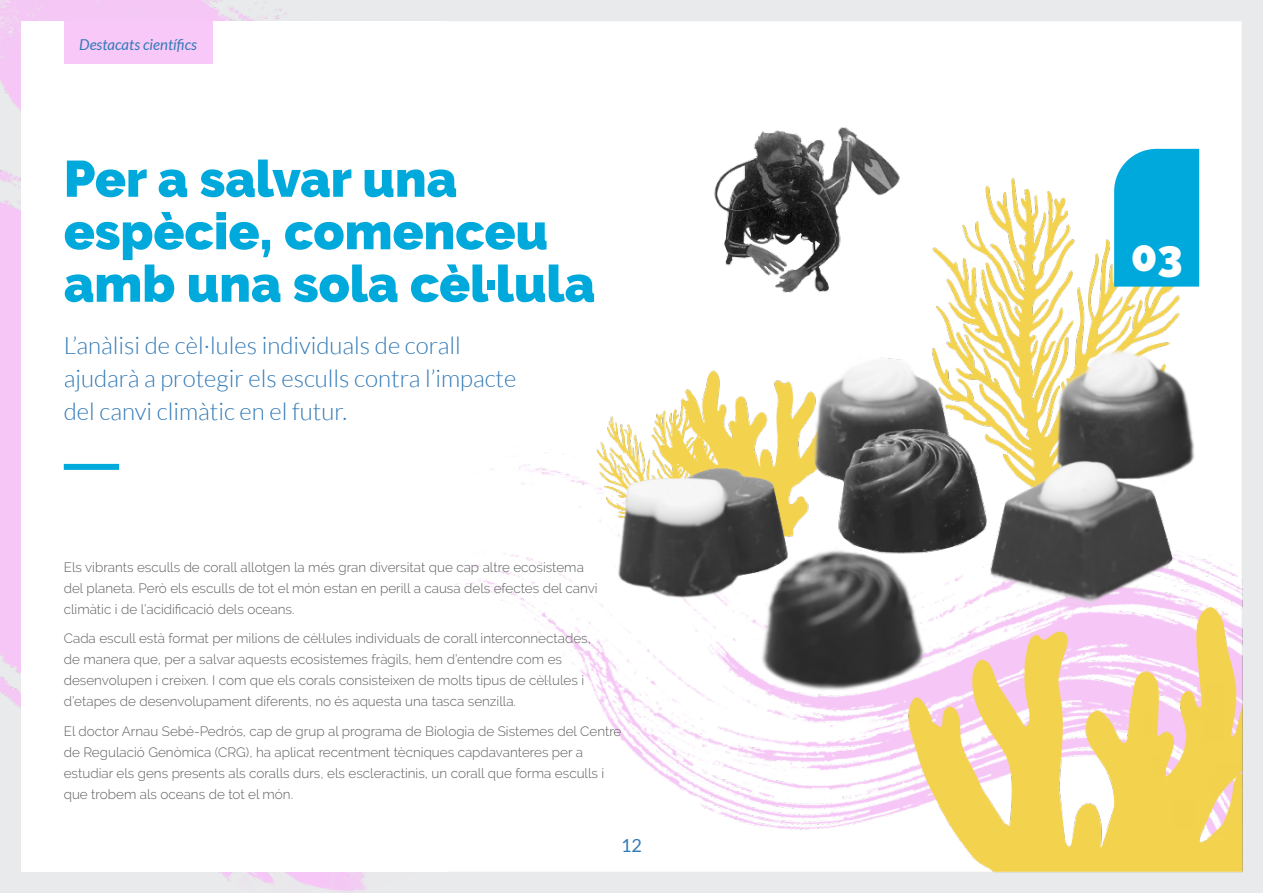
<style>
.page{position:relative;width:1263px;height:893px;background:#fff}
.page>*{position:absolute;margin:0;border:0;box-sizing:border-box;transform-origin:0 0}
.t1{font:900 51px/52.5px "Raleway";color:#00a9db}
.t2{font:900 43.5px "Raleway";color:#fff}
.t3{font:300 24px/33px "Lato";color:#327ab7}
.t4{font:18px "Lato";color:#327ab7}
.t5{font:italic 15px "Lato";color:#327ab7}
.t6{font:300 13.5px/21px "Raleway";color:#5d5e5e}
</style>
<div class="page">
<img style="left:0;top:0;width:1263px;height:893px">
<div style="left:21px;top:21px;width:425px;height:851px;background:#fff"></div>
<div style="left:64px;top:464px;width:55px;height:6px;background:#00a9db"></div>
<div style="left:64px;top:21px;width:149px;height:43px;background:#f8c9f8"></div>
<div style="left:1114px;top:149px;width:85px;height:138px;background:#00a9db"></div>
<p class="t5" style="left:79px;top:37px;width:119px">Destacats científics</p>
<h1 class="t1" style="left:64px;top:153px;width:533px">Per a salvar una espècie, comenceu amb una sola cèl·lula</h1>
<h3 class="t3" style="left:64px;top:329px;width:454px">L’anàlisi de cèl·lules individuals de corall ajudarà a protegir els esculls contra l’impacte del canvi climàtic en el futur.</h3>
<p class="t6" style="left:64px;top:557px;width:535px">Els vibrants esculls de corall allotgen la més gran diversitat que cap altre ecosistema del planeta. Però els esculls de tot el món estan en perill a causa dels efectes del canvi climàtic i de l’acidificació dels oceans.</p>
<p class="t6" style="left:64px;top:628px;width:529px">Cada escull està format per milions de cèl·lules individuals de corall interconnectades, de manera que, per a salvar aquests ecosistemes fràgils, hem d’entendre com es desenvolupen i creixen. I com que els corals consisteixen de molts tipus de cèl·lules i d’etapes de desenvolupament diferents, no és aquesta una tasca senzilla.</p>
<p class="t6" style="left:64px;top:721px;width:559px">El doctor Arnau Sebé-Pedrós, cap de grup al programa de Biologia de Sistemes del Centre de Regulació Genòmica (CRG), ha aplicat recentment tècniques capdavanteres per a estudiar els gens presents als coralls durs, els escleractinis, un corall que forma esculls i que trobem als oceans de tot el món.</p>
<h3 class="t4" style="left:621px;top:836px;width:22px">12</h3>
<h2 class="t2" style="left:1131px;top:231px;width:53px">03</h2>
</div>
